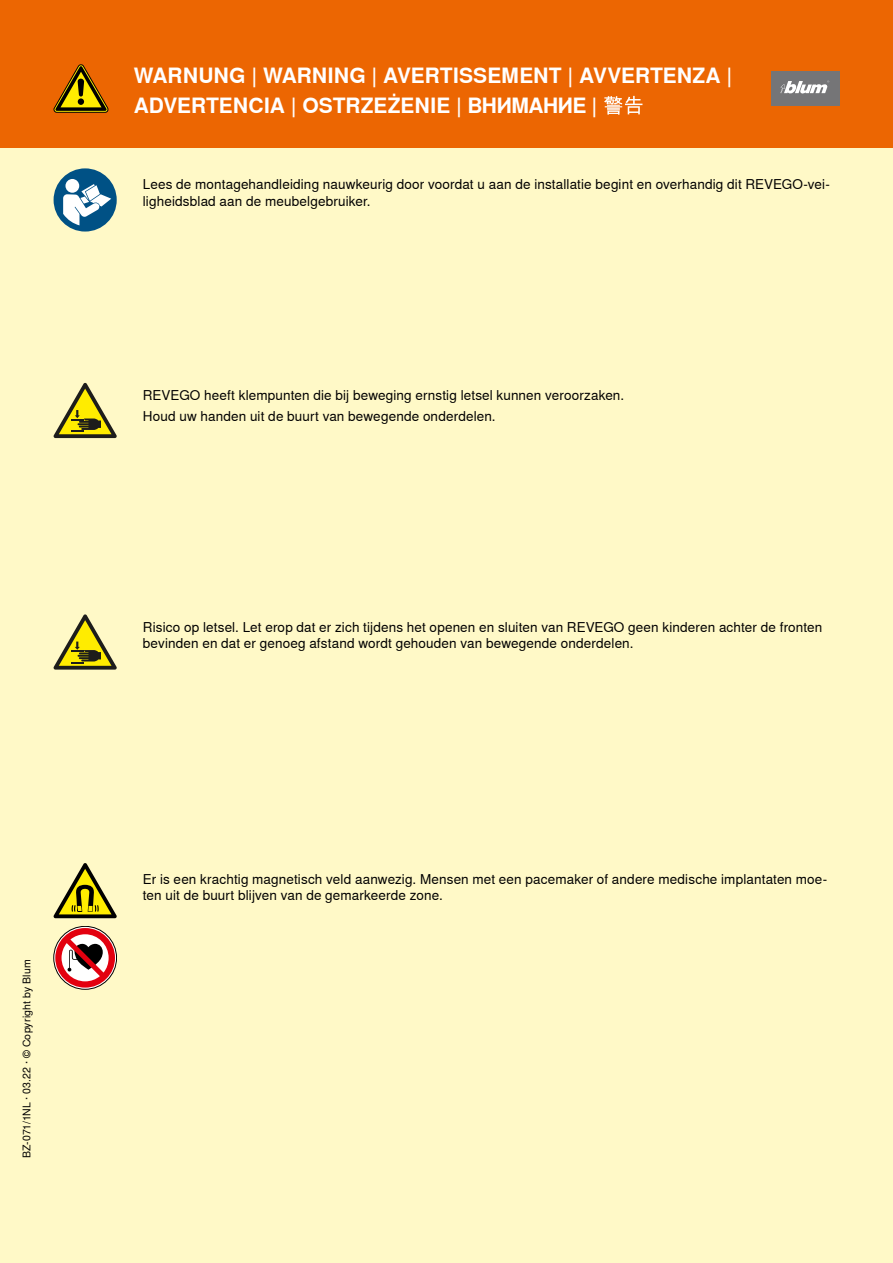
<style>
.page{position:relative;width:893px;height:1263px;background:#fff9c7}
.page>*{position:absolute;margin:0;border:0;box-sizing:border-box;transform-origin:0 0}
.t1{font:700 21px/30px "Nimbus Sans Global";color:#fff}
.t2{font:13.5px/16.2px "Nimbus Sans Global";letter-spacing:.01em;color:#000}
.t3{font:10.5px "Nimbus Sans Global";letter-spacing:.015em;color:#000}
</style>
<div class="page">
<div style="left:0;top:0;width:893px;height:147px;background:#ec6602"></div>
<svg style="left:54px;top:64px;width:54px;height:49px"></svg>
<div style="left:771px;top:71px;width:68px;height:34px;background:#757577"></div>
<svg style="left:780px;top:80px;width:49px;height:14px"></svg>
<svg style="left:54px;top:863px;width:63px;height:55px"></svg>
<div style="left:54px;top:926px;width:63px;height:63px;border:1px solid #000;border-radius:50%"></div>
<svg style="left:55px;top:928px;width:60px;height:60px;background:#cd7b79"></svg>
<svg style="left:54px;top:383px;width:63px;height:55px"></svg>
<svg style="left:54px;top:614px;width:63px;height:56px"></svg>
<div style="left:54px;top:168px;width:63px;height:64px;background:#005185;border-radius:50%"></div>
<svg style="left:63px;top:179px;width:48px;height:46px"></svg>
<svg style="left:604px;top:96px;width:38px;height:19px"></svg>
<p class="t3" style="left:21px;top:1158px;width:200px;rotate:-90deg">BZ-071/1NL · 03.22 · © Copyright by Blum</p>
<h1 class="t1" style="left:134px;top:60px;width:600px">WARNUNG | WARNING | AVERTISSEMENT | AVVERTENZA |<br>ADVERTENCIA | OSTRZEŻENIE | ВНИМАНИЕ |</h1>
<p class="t2" style="left:143px;top:177px;width:688px">Lees de montagehandleiding nauwkeurig door voordat u aan de installatie begint en overhandig dit REVEGO-vei&shy;ligheidsblad aan de meubelgebruiker.</p>
<p class="t2" style="left:143px;top:385px;width:483px;line-height:21px">REVEGO heeft klempunten die bij beweging ernstig letsel kunnen veroorzaken.<br>Houd uw handen uit de buurt van bewegende onderdelen.</p>
<p class="t2" style="left:143px;top:619px;width:681px">Risico op letsel. Let erop dat er zich tijdens het openen en sluiten van REVEGO geen kinderen achter de fronten bevinden en dat er genoeg afstand wordt gehouden van bewegende onderdelen.</p>
<p class="t2" style="left:143px;top:871px;width:686px">Er is een krachtig magnetisch veld aanwezig. Mensen met een pacemaker of andere medische implantaten moe&shy;ten uit de buurt blijven van de gemarkeerde zone.</p>
</div>
